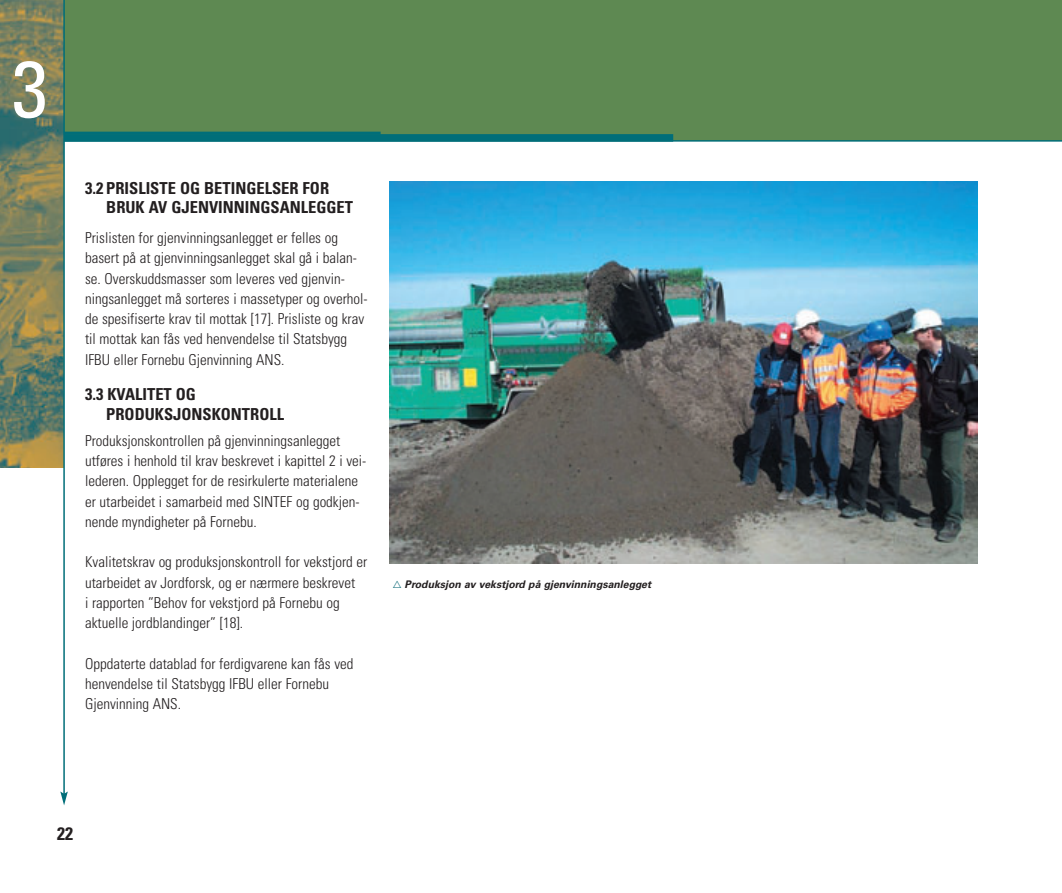
<style>
.page{position:relative;width:1062px;height:893px;background:#fff}
.page>*{position:absolute;margin:0;border:0;box-sizing:border-box;transform-origin:0 0}
.t1{font:condensed 79.5px "Univers";color:#fff}
.t2{font:700 condensed 18px "Univers";color:#231f20}
.t3{font:700 condensed 16.5px/19.8px "Univers";color:#231f20}
.t4{font:300 condensed 15px/20.2px "Univers";color:#231f20}
.t5{font:italic 700 10.5px "Univers";color:#231f20}
</style>
<div class="page">
<div style="left:0;top:0;width:1062px;height:140px;background:#5e8952"></div>
<div style="left:53px;top:134px;width:620px;height:8px;background:#006e79"></div>
<hr style="left:49px;top:140px;width:1013px;height:2px;background:#006e79">
<img style="left:0;top:0;width:63px;height:468px">
<hr style="left:64px;top:132px;width:317px;height:3px;background:#006e79">
<img style="left:390px;top:182px;width:588px;height:381px">
<hr style="left:63px;top:0;width:2px;height:794px;background:#006e79">
<svg style="left:60px;top:791px;width:8px;height:14px"></svg>
<h1 class="t1" style="left:12px;top:60px;width:37px">3</h1>
<p class="t3" style="left:106px;top:179px;width:248px;text-indent:-21px">3.2 PRISLISTE OG BETINGELSER FOR<br>BRUK AV GJENVINNINGSANLEGGET</p>
<p class="t4" style="left:85px;top:229px;width:284px">Prislisten for gjenvinningsanlegget er felles og basert på at gjenvinningsanlegget skal gå i balan&shy;se. Overskuddsmasser som leveres ved gjenvin&shy;ningsanlegget må sorteres i massetyper og overhol&shy;de spesifiserte krav til mottak [17]. Prisliste og krav til mottak kan fås ved henvendelse til Statsbygg IFBU eller Fornebu Gjenvinning ANS.</p>
<p class="t3" style="left:106px;top:386px;width:179px;text-indent:-21px">3.3 KVALITET OG<br>PRODUKSJONSKONTROLL</p>
<p class="t4" style="left:85px;top:432px;width:283px">Produksjonskontrollen på gjenvinningsanlegget utføres i henhold til krav beskrevet i kapittel 2 i vei&shy;lederen. Opplegget for de resirkulerte materialene er utarbeidet i samarbeid med SINTEF og godkjen&shy;nende myndigheter på Fornebu.</p>
<p class="t4" style="left:85px;top:553px;width:284px">Kvalitetskrav og produksjonskontroll for vekstjord er utarbeidet av Jordforsk, og er nærmere beskrevet<br>i rapporten ”Behov for vekstjord på Fornebu og aktuelle jordblandinger” [18].</p>
<p class="t4" style="left:85px;top:654px;width:270px">Oppdaterte datablad for ferdigvarene kan fås ved henvendelse til Statsbygg IFBU eller Fornebu<br>Gjenvinning ANS.</p>
<p class="t5" style="left:405px;top:580px;width:248px">Produksjon av vekstjord på gjenvinningsanlegget</p>
<p class="t2" style="left:57px;top:826px;width:17px">22</p>
</div>
